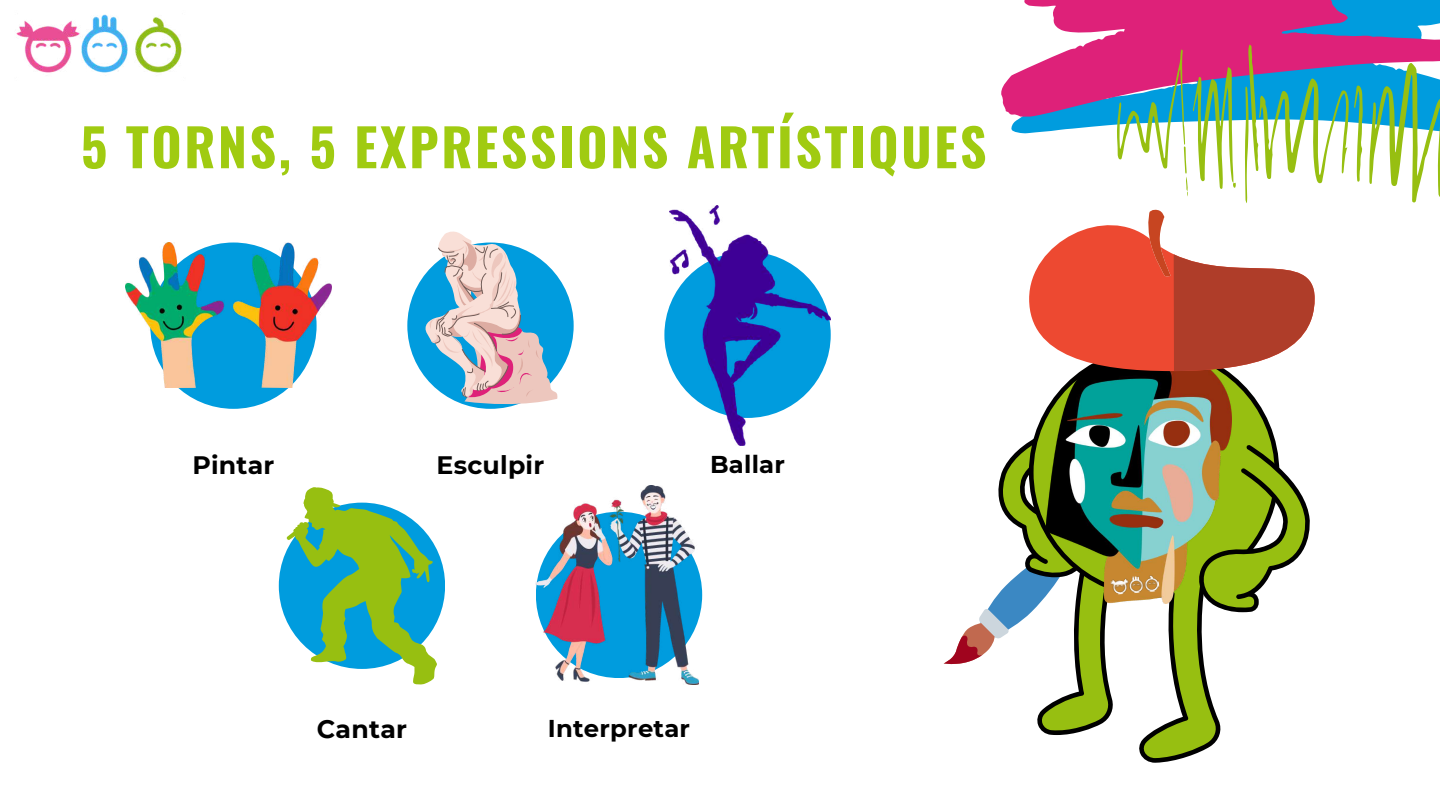
<style>
.page{position:relative;width:1440px;height:810px;background:#fff}
.page>*{position:absolute;margin:0;border:0;box-sizing:border-box;transform-origin:0 0}
.t1{font:700 51.8px "Oswald";letter-spacing:.05em;color:#a0cb11}
.t2{font:700 25.2px "Montserrat";letter-spacing:.01em;color:#000}
.t3{font:700 24.3px "Montserrat";letter-spacing:.01em;color:#000}
</style>
<div class="page">
<div style="left:150px;top:243px;width:167px;height:166px;background:#009cde;border-radius:50%"></div>
<div style="left:407px;top:243px;width:167px;height:166px;background:#009cde;border-radius:50%"></div>
<svg style="left:1011px;top:117px;width:358px;height:16px;fill:#009cde"></svg>
<svg style="left:1001px;top:0;width:439px;height:117px;background:#bb599f"></svg>
<svg style="left:1369px;top:63px;width:71px;height:140px"></svg>
<svg style="left:1245px;top:45px;width:118px;height:158px"></svg>
<svg style="left:1117px;top:49px;width:119px;height:148px"></svg>
<div style="left:279px;top:503px;width:166px;height:166px;background:#009cde;border-radius:50%"></div>
<svg style="left:944px;top:442px;width:85px;height:223px"></svg>
<svg style="left:1029px;top:374px;width:248px;height:389px"></svg>
<svg style="left:1196px;top:445px;width:114px;height:167px"></svg>
<img style="left:1047px;top:371px;width:185px;height:233px">
<img style="left:1110px;top:575px;width:50px;height:20px">
<svg style="left:1029px;top:225px;width:118px;height:146px;fill:#ed4931"></svg>
<svg style="left:1147px;top:209px;width:168px;height:162px"></svg>
<img style="left:126px;top:242px;width:206px;height:146px">
<svg style="left:422px;top:231px;width:137px;height:178px"></svg>
<img style="left:669px;top:205px;width:161px;height:241px">
<svg style="left:287px;top:487px;width:150px;height:198px"></svg>
<img style="left:536px;top:485px;width:163px;height:200px">
<img style="left:16px;top:14px;width:166px;height:59px">
<p class="t1" style="left:81px;top:106px;width:907px">5 TORNS, 5 EXPRESSIONS ARTÍSTIQUES</p>
<p class="t2" style="left:192px;top:449px;width:84px">Pintar</p>
<p class="t2" style="left:437px;top:450px;width:109px">Esculpir</p>
<p class="t3" style="left:710px;top:449px;width:76px">Ballar</p>
<p class="t2" style="left:317px;top:714px;width:92px">Cantar</p>
<p class="t3" style="left:548px;top:714px;width:144px">Interpretar</p>
</div>
